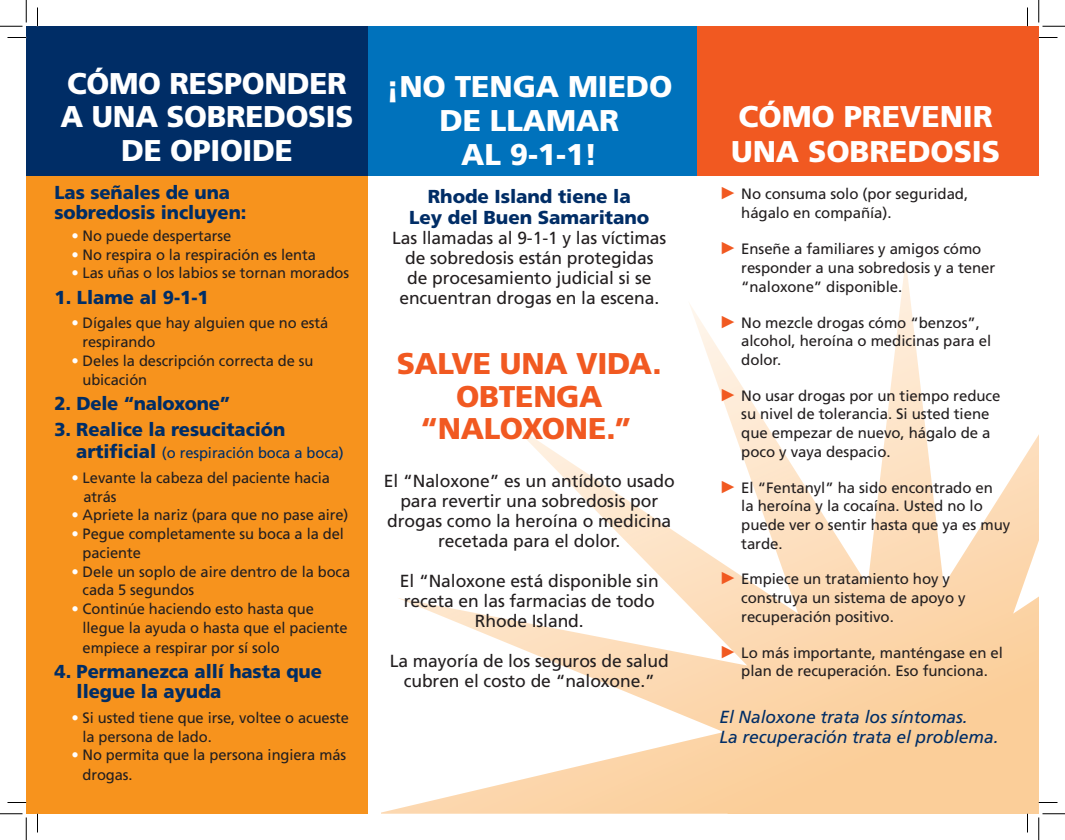
<style>
.page{position:relative;width:1065px;height:840px;background:#fff}
.page>*{position:absolute;margin:0;border:0;box-sizing:border-box;transform-origin:0 0}
.t1{font:900 30px/33.8px "Frutiger";letter-spacing:-.005em;color:#fff;text-align:center}
.t2{font:900 30px/32.5px "Frutiger";letter-spacing:-.01em;color:#f15921;text-align:center}
.t3{font:900 18.75px/20px "Frutiger";letter-spacing:-.005em;color:#002d66}
.t4{font:17.5px/20px "Frutiger";letter-spacing:-.005em;color:#231f20;text-align:center}
.t5{font:italic 17.5px/20px "Frutiger";letter-spacing:-.005em;color:#002d66}
.t6{font:15px/18.8px "Frutiger";letter-spacing:-.005em;color:#231f20}
.t7{font:15px "Frutiger";letter-spacing:-.005em;color:#002d66}
.s1{color:#fff}
.s2{font-weight:900;font-size:18.75px}
.s3{font-family:"Arial";font-size:17.5px;color:#f15921}
</style>
<div class="page">
<div style="left:368px;top:26px;width:330px;height:150px;background:#0072bc"></div>
<div style="left:698px;top:26px;width:341px;height:150px;background:#f15921"></div>
<div style="left:26px;top:176px;width:342px;height:638px;background:#f7931d"></div>
<div style="left:26px;top:26px;width:342px;height:150px;background:#002d66"></div>
<svg style="left:381px;top:260px;width:658px;height:554px"></svg>
<svg style="left:8px;top:37px;width:18px;height:1px"></svg>
<svg style="left:1039px;top:37px;width:19px;height:1px"></svg>
<svg style="left:8px;top:802px;width:18px;height:1px"></svg>
<svg style="left:1039px;top:802px;width:19px;height:1px"></svg>
<svg style="left:37px;top:8px;width:1px;height:18px"></svg>
<svg style="left:37px;top:814px;width:1px;height:18px"></svg>
<svg style="left:1027px;top:8px;width:1px;height:18px"></svg>
<svg style="left:1027px;top:814px;width:1px;height:18px"></svg>
<svg style="left:0;top:0;width:27px;height:27px"></svg>
<svg style="left:0;top:814px;width:27px;height:26px"></svg>
<svg style="left:1039px;top:0;width:26px;height:27px"></svg>
<svg style="left:1039px;top:814px;width:26px;height:26px"></svg>
<h1 class="t1" style="left:61px;top:66px;width:294px">CÓMO RESPONDER<br>A UNA SOBREDOSIS<br>DE OPIOIDE</h1>
<p class="t3" style="left:54px;top:182px;width:194px">Las señales de una sobredosis incluyen:</p>
<p class="t6" style="left:71px;top:226px;width:162px"><span class="s1">•</span> No puede despertarse</p>
<p class="t6" style="left:71px;top:245px;width:246px"><span class="s1">•</span> No respira o la respiración es lenta</p>
<p class="t6" style="left:71px;top:264px;width:279px"><span class="s1">•</span> Las uñas o los labios se tornan morados</p>
<p class="t3" style="left:54px;top:287px;width:156px">1. Llame al 9-1-1</p>
<p class="t6" style="left:82px;top:314px;width:247px;text-indent:-11px"><span class="s1">•</span> Dígales que hay alguien que no está respirando</p>
<p class="t6" style="left:82px;top:351px;width:233px;text-indent:-11px"><span class="s1">•</span> Deles la descripción correcta de su ubicación</p>
<p class="t3" style="left:54px;top:393px;width:178px">2. Dele “naloxone”</p>
<p class="t3" style="left:54px;top:419px;width:232px">3. Realice la resucitación</p>
<p class="t7" style="left:76px;top:444px;width:269px"><span class="s2">artificial</span> (o respiración boca a boca)</p>
<p class="t6" style="left:83px;top:468px;width:248px;text-indent:-12px"><span class="s1">•</span> Levante la cabeza del paciente hacia atrás</p>
<p class="t6" style="left:71px;top:506px;width:279px"><span class="s1">•</span> Apriete la nariz (para que no pase aire)</p>
<p class="t6" style="left:83px;top:524px;width:263px;text-indent:-11px"><span class="s1">•</span> Pegue completamente su boca a la del paciente</p>
<p class="t6" style="left:83px;top:562px;width:269px;text-indent:-11px"><span class="s1">•</span> Dele un soplo de aire dentro de la boca cada 5 segundos</p>
<p class="t6" style="left:83px;top:599px;width:267px;line-height:19.4px;text-indent:-11px"><span class="s1">•</span> Continúe haciendo esto hasta que llegue la ayuda o hasta que el paciente empiece a respirar por sí solo</p>
<p class="t3" style="left:77px;top:662px;width:247px;text-indent:-22px">4. Permanezca allí hasta que llegue la ayuda</p>
<p class="t6" style="left:82px;top:708px;width:268px;text-indent:-11px"><span class="s1">•</span> Si usted tiene que irse, voltee o acueste la persona de lado.</p>
<p class="t6" style="left:82px;top:745px;width:265px;line-height:20px;text-indent:-11px"><span class="s1">•</span> No permita que la persona ingiera más drogas.</p>
<h1 class="t1" style="left:386px;top:69px;width:288px">¡NO TENGA MIEDO<br>DE LLAMAR<br>AL 9-1-1!</h1>
<p class="t3" style="left:409px;top:185px;width:242px;line-height:21.2px;text-align:center">Rhode Island tiene la<br>Ley del Buen Samaritano</p>
<p class="t4" style="left:392px;top:228px;width:276px">Las llamadas al 9-1-1 y las víctimas de sobredosis están protegidas<br>de procesamiento judicial si se encuentran drogas en la escena.</p>
<h1 class="t2" style="left:397px;top:347px;width:266px">SALVE UNA VIDA.<br>OBTENGA “NALOXONE.”<span class="s1">.</span></h1>
<p class="t4" style="left:384px;top:471px;width:292px">El “Naloxone” es un antídoto usado para revertir una sobredosis por drogas como la heroína o medicina recetada para el dolor.</p>
<p class="t4" style="left:400px;top:571px;width:260px">El “Naloxone está disponible sin receta en las farmacias de todo<br>Rhode Island.</p>
<p class="t4" style="left:390px;top:651px;width:281px">La mayoría de los seguros de salud cubren el costo de “naloxone.”</p>
<h1 class="t1" style="left:731px;top:98px;width:270px;line-height:35px;text-align:left">CÓMO PREVENIR<br>UNA SOBREDOSIS</h1>
<p class="t6" style="left:741px;top:184px;width:228px;text-indent:-22px"><span class="s3">►</span> No consuma solo (por seguridad, hágalo en compañía).</p>
<p class="t6" style="left:741px;top:240px;width:256px;text-indent:-22px"><span class="s3">►</span> Enseñe a familiares y amigos cómo responder a una sobredosis y a tener “naloxone” disponible.</p>
<p class="t6" style="left:741px;top:313px;width:251px;text-indent:-22px"><span class="s3">►</span> No mezcle drogas cómo “benzos”, alcohol, heroína o medicinas para el dolor.</p>
<p class="t6" style="left:741px;top:386px;width:261px;text-indent:-22px"><span class="s3">►</span> No usar drogas por un tiempo reduce su nivel de tolerancia. Si usted tiene que empezar de nuevo, hágalo de a poco y vaya despacio.</p>
<p class="t6" style="left:741px;top:478px;width:270px;text-indent:-22px"><span class="s3">►</span> El “Fentanyl” ha sido encontrado en<br>la heroína y la cocaína. Usted no lo puede ver o sentir hasta que ya es muy tarde.</p>
<p class="t6" style="left:741px;top:570px;width:226px;text-indent:-22px"><span class="s3">►</span> Empiece un tratamiento hoy y construya un sistema de apoyo y recuperación positivo.</p>
<p class="t6" style="left:719px;top:643px;width:285px;text-align:center"><span class="s3">►</span> Lo más importante, manténgase en el plan de recuperación. Eso funciona.</p>
<p class="t5" style="left:719px;top:707px;width:281px">El Naloxone trata los síntomas.<br>La recuperación trata el problema.</p>
</div>
